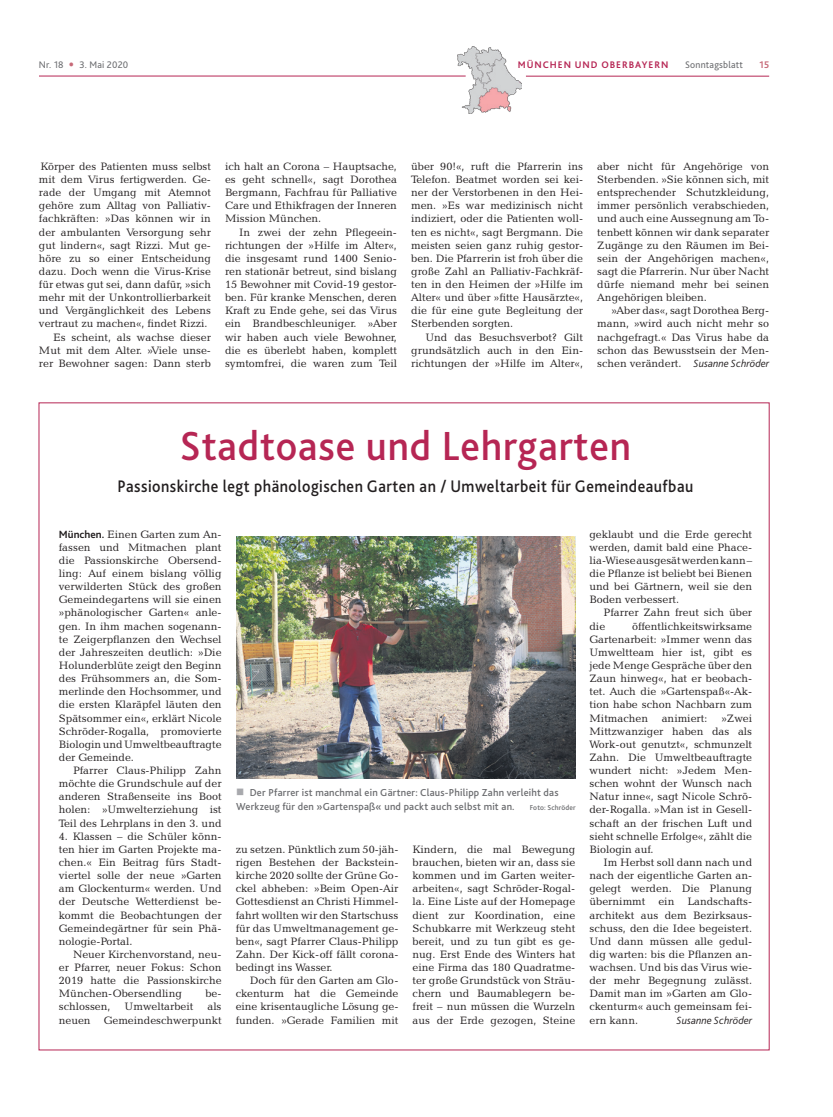
<style>
.page{position:relative;width:833px;height:1117px;background:#fff}
.page>*{position:absolute;margin:0;border:0;box-sizing:border-box;transform-origin:0 0}
.Überschrift_1_groß{font:500 42.5px "Bliss 2";letter-spacing:.02em;color:#b62654;scale:.95 1}
.Überschrift_2{font:500 17.5px "Bliss 2";letter-spacing:.03em;color:#231f20;scale:.9 1}
.Copy{font:11px/13.1px "Candida BT";color:#231f20;text-align:justify}
.Copy_ohne_Einzug{font:11px/13.1px "Candida BT";color:#231f20;text-align:justify}
.Copy-2{font:italic 300 11px "Bliss 2";color:#231f20}
.Bildunterschrift{font:500 10.62px/13.8px "Bliss 2";letter-spacing:.02em;color:#6c6d70}
.Seite_Titel_re{font:700 10px "Bliss 2";color:#b62654}
.Seite_Ausgabe_li{font:10px "Bliss 2";letter-spacing:.02em;color:#6c6d70}
.Seite_Titel_re-2{font:10px "Bliss 2";letter-spacing:.02em;color:#6c6d70}
.Seite_Titel_re-3{font:700 10px "Bliss 2";color:#c76a78}
.Bildunterschrift-2{font:500 7.5px "Bliss 2";letter-spacing:.02em;color:#6c6d70}
.s1{font-size:17.5px;color:#c76a78}
.s2{font-family:"Bliss 2";font-weight:300;font-style:italic}
.s3{font-family:"Bliss 2";font-weight:700}
.s4{color:#a8a9ad}
</style>
<div class="page">
<hr style="left:526px;top:76px;width:243px;height:1px;background:#b62654">
<hr style="left:39px;top:76px;width:427px;height:1px;background:#b62654">
<img style="left:458px;top:47px;width:64px;height:67px">
<img style="left:237px;top:537px;width:338px;height:241px">
<p class="Seite_Ausgabe_li" style="left:39px;top:59px;width:91px">Nr. 18 <span class="s1">•</span> 3. Mai 2020</p>
<p class="Seite_Titel_re" style="left:518px;top:58px;width:152px">MÜNCHEN UND OBERBAYERN</p>
<p class="Seite_Titel_re-2" style="left:685px;top:58px;width:59px">Sonntagsblatt</p>
<p class="Seite_Titel_re-3" style="left:759px;top:58px;width:11px">15</p>
<p class="Copy" style="left:39px;top:159px;width:173px">Körper des Patienten muss selbst mit dem Virus fertigwerden. Ge&shy;rade der Umgang mit Atemnot gehöre zum Alltag von Palliativ&shy;fachkräften: »Das können wir in der ambulanten Versorgung sehr gut lindern«, sagt Rizzi. Mut ge&shy;höre zu so einer Entscheidung dazu. Doch wenn die Virus-Krise für etwas gut sei, dann dafür, »sich mehr mit der Unkontrollierbarkeit und Vergänglichkeit des Lebens vertraut zu machen«, findet Rizzi.</p>
<p class="Copy" style="left:39px;top:330px;width:173px;text-indent:14px">Es scheint, als wachse dieser Mut mit dem Alter. »Viele unse&shy;rer Bewohner sagen: Dann sterb</p>
<p class="Copy" style="left:225px;top:159px;width:173px">ich halt an Corona – Hauptsache, es geht schnell«, sagt Dorothea Bergmann, Fachfrau für Palliative Care und Ethikfragen der Inneren Mission München.</p>
<p class="Copy" style="left:225px;top:225px;width:173px;text-indent:14px">In zwei der zehn Pflegeein&shy;richtungen der »Hilfe im Alter«, die insgesamt rund 1400 Senio&shy;ren stationär betreut, sind bislang 15 Bewohner mit Covid-19 gestor&shy;ben. Für kranke Menschen, deren Kraft zu Ende gehe, sei das Virus ein Brandbeschleuniger. »Aber wir haben auch viele Bewohner, die es überlebt haben, komplett symtomfrei, die waren zum Teil</p>
<p class="Copy" style="left:411px;top:159px;width:173px">über 90!«, ruft die Pfarrerin ins Telefon. Beatmet worden sei kei&shy;ner der Verstorbenen in den Hei&shy;men. »Es war medizinisch nicht indiziert, oder die Patienten woll&shy;ten es nicht«, sagt Bergmann. Die meisten seien ganz ruhig gestor&shy;ben. Die Pfarrerin ist froh über die große Zahl an Palliativ-Fachkräf&shy;ten in den Heimen der »Hilfe im Alter« und über »fitte Hausärzte«, die für eine gute Begleitung der Sterbenden sorgten.</p>
<p class="Copy" style="left:411px;top:330px;width:173px;text-indent:14px">Und das Besuchsverbot? Gilt grundsätzlich auch in den Ein&shy;richtungen der »Hilfe im Alter«,</p>
<p class="Copy" style="left:597px;top:159px;width:173px">aber nicht für Angehörige von Sterbenden. »Sie können sich, mit entsprechender Schutzkleidung, immer persönlich verabschieden, und auch eine Aussegnung am To&shy;tenbett können wir dank separater Zugänge zu den Räumen im Bei&shy;sein der Angehörigen machen«, sagt die Pfarrerin. Nur über Nacht dürfe niemand mehr bei seinen Angehörigen bleiben.</p>
<p class="Copy" style="left:597px;top:304px;width:173px;text-indent:14px">»Aber das«, sagt Dorothea Berg&shy;mann, »wird auch nicht mehr so nachgefragt.« Das Virus habe da schon das Bewusstsein der Men&shy;schen verändert. <span class="s2">Susanne Schröder</span></p>
<p class="Überschrift_1_groß" style="left:180px;top:419px;width:476px">Stadtoase und Lehrgarten</p>
<p class="Überschrift_2" style="left:118px;top:475px;width:641px">Passionskirche legt phänologischen Garten an / Umweltarbeit für Gemeindeaufbau</p>
<p class="Copy_ohne_Einzug" style="left:59px;top:527px;width:164px"><span class="s3">MÜNCHEN.</span> Einen Garten zum An&shy;fassen und Mitmachen plant die Passionskirche Obersend&shy;ling: Auf einem bislang völlig verwilderten Stück des großen Gemeindegartens will sie einen »phänologischer Garten« anle&shy;gen. In ihm machen sogenann&shy;te Zeigerpflanzen den Wechsel der Jahreszeiten deutlich: »Die Holunderblüte zeigt den Beginn des Frühsommers an, die Som&shy;merlinde den Hochsommer, und die ersten Klaräpfel läuten den Spätsommer ein«, erklärt Nicole Schröder-Rogalla, promovierte Biologin und Umweltbeauftragte der Gemeinde.</p>
<p class="Copy" style="left:59px;top:763px;width:164px;text-indent:14px">Pfarrer Claus-Philipp Zahn möchte die Grundschule auf der anderen Straßenseite ins Boot holen: »Umwelterziehung ist Teil des Lehrplans in den 3. und</p>
<p class="Copy" style="left:59px;top:829px;width:164px">4. Klassen – die Schüler könn&shy;ten hier im Garten Projekte ma&shy;chen.« Ein Beitrag fürs Stadt&shy;viertel solle der neue »Garten am Glockenturm« werden. Und der Deutsche Wetterdienst be&shy;kommt die Beobachtungen der Gemeindegärtner für sein Phä&shy;nologie-Portal.</p>
<p class="Copy" style="left:59px;top:947px;width:164px;text-indent:14px">Neuer Kirchenvorstand, neu&shy;er Pfarrer, neuer Fokus: Schon 2019 hatte die Passionskirche München-Obersendling</p>
<p class="Copy" style="left:589px;top:527px;width:164px">geklaubt und die Erde gerecht werden, damit bald eine Phace&shy;lia-Wiese ausgesät werden kann – die Pflanze ist beliebt bei Bienen und bei Gärtnern, weil sie den Boden verbessert.</p>
<p class="Copy" style="left:589px;top:605px;width:164px;text-indent:14px">Pfarrer Zahn freut sich über die</p>
<p class="Copy" style="left:589px;top:619px;width:164px;text-indent:43px">öffentlichkeitswirksame Gartenarbeit: »Immer wenn das Umweltteam hier ist, gibt es jede Menge Gespräche über den Zaun hinweg«, hat er beobach&shy;tet. Auch die »Gartenspaß«-Ak&shy;tion habe schon Nachbarn zum Mitmachen</p>
<p class="Copy" style="left:589px;top:710px;width:164px;text-indent:132px">»Zwei Mittzwanziger haben das als Work-out genutzt«, schmunzelt Zahn. Die Umweltbeauftragte wundert nicht: »Jedem Men&shy;schen wohnt der Wunsch nach Natur inne«, sagt Nicole Schrö&shy;der-Rogalla. »Man ist in Gesell&shy;schaft an der frischen Luft und sieht schnelle Erfolge«, zählt die Biologin auf.</p>
<p class="Copy" style="left:589px;top:855px;width:164px;text-indent:14px">Im Herbst soll dann nach und nach der eigentliche Garten an&shy;gelegt werden. Die Planung übernimmt ein Landschafts&shy;architekt aus dem Bezirksaus&shy;schuss, den die Idee begeistert.<br>Und dann müssen alle gedul&shy;dig warten: bis die Pflanzen an&shy;wachsen. Und bis das Virus wie&shy;der mehr Begegnung zulässt.<br>Damit man im »Garten am Glo&shy;ckenturm« auch gemeinsam fei&shy;ern kann.</p>
<p class="Copy" style="left:661px;top:710px;width:47px">animiert:</p>
<p class="Bildunterschrift" style="left:236px;top:785px;width:324px"><span class="s4">■</span> Der Pfarrer ist manchmal ein Gärtner: Claus-Philipp Zahn verleiht das<br>Werkzeug für den »Gartenspaß« und packt auch selbst mit an.</p>
<p class="Bildunterschrift-2" style="left:530px;top:802px;width:47px">Foto: Schröder</p>
<p class="Copy" style="left:236px;top:842px;width:164px">zu setzen. Pünktlich zum 50-jäh&shy;rigen Bestehen der Backstein&shy;kirche 2020 sollte der Grüne Go&shy;ckel abheben: »Beim Open-Air Gottesdienst an Christi Himmel&shy;fahrt wollten wir den Startschuss für das Umweltmanagement ge&shy;ben«, sagt Pfarrer Claus-Philipp Zahn. Der Kick-off fällt corona&shy;bedingt ins Wasser.</p>
<p class="Copy" style="left:236px;top:973px;width:164px;text-indent:14px">Doch für den Garten am Glo&shy;ckenturm hat die Gemeinde eine krisentaugliche Lösung ge&shy;funden. »Gerade Familien mit</p>
<p class="Copy" style="left:412px;top:842px;width:164px">Kindern, die mal Bewegung brauchen, bieten wir an, dass sie kommen und im Garten weiter&shy;arbeiten«, sagt Schröder-Rogal&shy;la. Eine Liste auf der Homepage dient zur Koordination, eine Schubkarre mit Werkzeug steht bereit, und zu tun gibt es ge&shy;nug. Erst Ende des Winters hat eine Firma das 180 Quadratme&shy;ter große Grundstück von Sträu&shy;chern und Baumablegern be&shy;freit – nun müssen die Wurzeln aus der Erde gezogen, Steine</p>
<p class="Copy" style="left:205px;top:986px;width:18px">be-</p>
<p class="Copy" style="left:59px;top:999px;width:164px;text-align:right">als<br>neuen Gemeindeschwerpunkt</p>
<p class="Copy" style="left:59px;top:999px;width:53px">schlossen,</p>
<p class="Copy" style="left:125px;top:999px;width:70px">Umweltarbeit</p>
<p class="Copy-2" style="left:676px;top:1012px;width:77px">Susanne Schröder</p>
</div>
